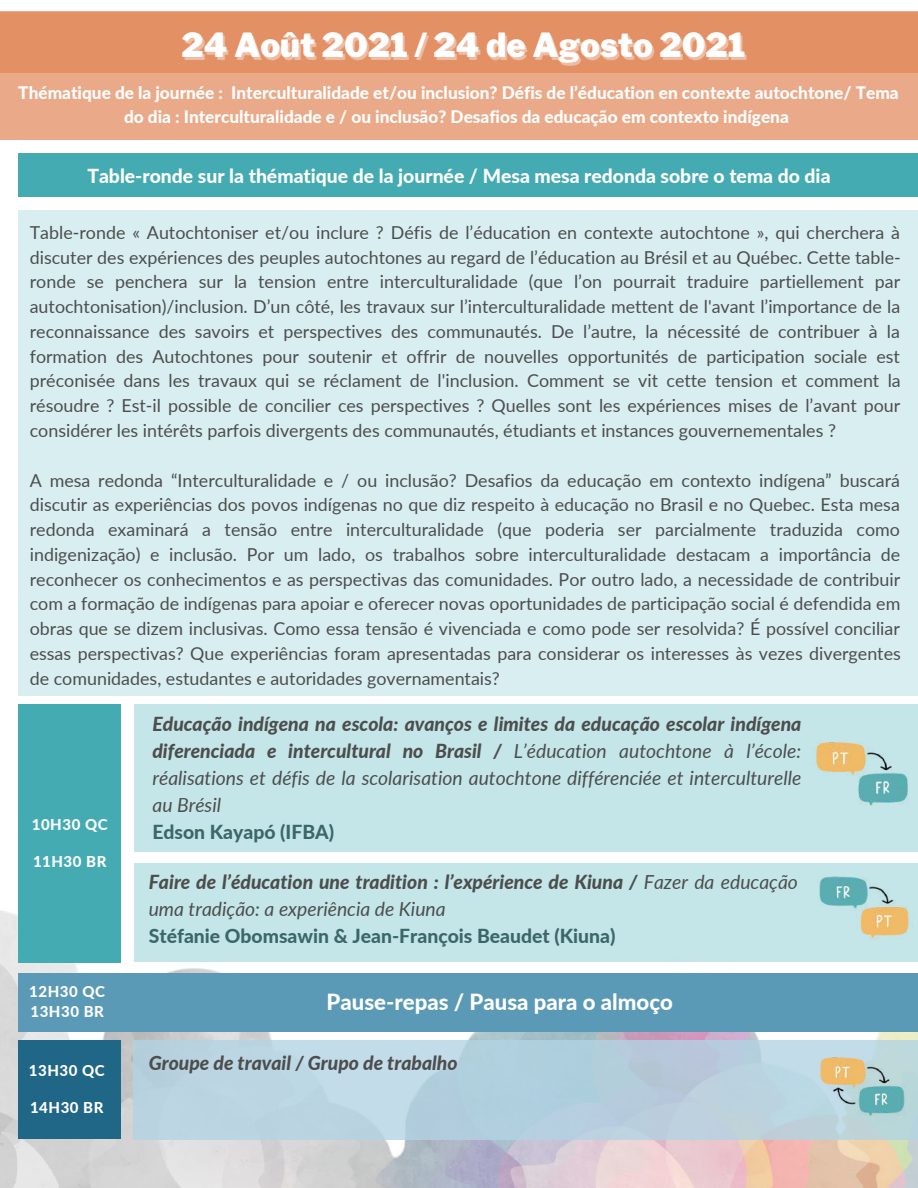
<style>
.page{position:relative;width:918px;height:1188px;background:#fff}
.page>*{position:absolute;margin:0;border:0;box-sizing:border-box;transform-origin:0 0}
.t1{font:900 33px "Libre Franklin";color:#fff}
.t2{font:800 22.2px "Lato";color:#fff}
.t3{font:italic 19.35px/27px "Lato";color:#4d4d4d;text-align:justify}
.t4{font:italic 800 19.35px/27px "Lato";color:#4d4d4d}
.t5{font:800 19.35px "Lato";color:#fff}
.t6{font:800 19.35px "Lato";color:#3d6669}
.t7{font:17.85px/24.8px "Lato";color:#4d4d4d;text-align:justify}
.t8{font:800 17.25px/23.7px "Lato";color:#fff;text-align:center}
.t9{font:800 15px/20.2px "Lato";letter-spacing:.035em;color:#fff}
.s1{font-weight:800}
.s2{font-weight:400}
</style>
<div class="page">
<img style="left:0;top:910px;width:918px;height:278px">
<div style="left:134px;top:1040px;width:784px;height:99px;background:#b9d2df"></div>
<div style="left:18px;top:153px;width:900px;height:44px;background:#45abb2"></div>
<div style="left:18px;top:210px;width:900px;height:486px;background:#d8eef0"></div>
<div style="left:18px;top:973px;width:900px;height:58px;background:#5b9ab6"></div>
<div style="left:18px;top:1040px;width:103px;height:99px;background:#206686"></div>
<div style="left:134px;top:704px;width:784px;height:148px;background:#c4e6e8"></div>
<div style="left:18px;top:704px;width:103px;height:259px;background:#45abb2"></div>
<div style="left:134px;top:863px;width:784px;height:99px;background:#c4e6e8"></div>
<img style="left:819px;top:876px;width:90px;height:63px">
<img style="left:816px;top:742px;width:92px;height:64px">
<img style="left:800px;top:1046px;width:106px;height:86px">
<div style="left:0;top:12px;width:918px;height:128px;background:#eaaa89"></div>
<div style="left:0;top:12px;width:918px;height:61px;background:#e39065"></div>
<h1 class="t1" style="left:182px;top:26px;width:565px">24 Août 2021 / 24 de Agosto 2021</h1>
<p class="t8" style="left:18px;top:81px;width:882px">Thématique de la journée : Interculturalidade et/ou inclusion? Défis de l’éducation en contexte autochtone/ Tema do dia : Interculturalidade e / ou inclusão? Desafios da educação em contexto indígena</p>
<p class="t5" style="left:87px;top:164px;width:745px">Table-ronde sur la thématique de la journée / Mesa mesa redonda sobre o tema do dia</p>
<p class="t7" style="left:30px;top:220px;width:873px">Table-ronde « Autochtoniser et/ou inclure ? Défis de l’éducation en contexte autochtone », qui cherchera à discuter des expériences des peuples autochtones au regard de l’éducation au Brésil et au Québec. Cette table&shy;ronde se penchera sur la tension entre interculturalidade (que l’on pourrait traduire partiellement par autochtonisation)/inclusion. D’un côté, les travaux sur l’interculturalidade mettent de l'avant l’importance de la reconnaissance des savoirs et perspectives des communautés. De l’autre, la nécessité de contribuer à la formation des Autochtones pour soutenir et offrir de nouvelles opportunités de participation sociale est préconisée dans les travaux qui se réclament de l'inclusion. Comment se vit cette tension et comment la résoudre ? Est-il possible de concilier ces perspectives ? Quelles sont les expériences mises de l’avant pour considérer les intérêts parfois divergents des communautés, étudiants et instances gouvernementales ?</p>
<p class="t7" style="left:30px;top:467px;width:873px">A mesa redonda “Interculturalidade e / ou inclusão? Desafios da educação em contexto indígena” buscará discutir as experiências dos povos indígenas no que diz respeito à educação no Brasil e no Quebec. Esta mesa redonda examinará a tensão entre interculturalidade (que poderia ser parcialmente traduzida como indigenização) e inclusão. Por um lado, os trabalhos sobre interculturalidade destacam a importância de reconhecer os conhecimentos e as perspectivas das comunidades. Por outro lado, a necessidade de contribuir com a formação de indígenas para apoiar e oferecer novas oportunidades de participação social é defendida em obras que se dizem inclusivas. Como essa tensão é vivenciada e como pode ser resolvida? É possível conciliar essas perspectivas? Que experiências foram apresentadas para considerar os interesses às vezes divergentes de comunidades, estudantes e autoridades governamentais?</p>
<p class="t3" style="left:152px;top:710px;width:651px"><span class="s1">Educação indígena na escola: avanços e limites da educação escolar indígena diferenciada e intercultural no Brasil /</span> L’éducation autochtone à l’école: réalisations et défis de la scolarisation autochtone différenciée et interculturelle au Brésil</p>
<p class="t6" style="left:152px;top:820px;width:183px">Edson Kayapó (IFBA)</p>
<p class="t9" style="left:32px;top:814px;width:77px">10H30 QC</p>
<p class="t9" style="left:33px;top:851px;width:75px">11H30 BR</p>
<p class="t4" style="left:149px;top:868px;width:651px">Faire de l’éducation une tradition : l’expérience de Kiuna / <span class="s2">Fazer da educação uma tradição: a experiência de Kiuna</span></p>
<p class="t6" style="left:149px;top:924px;width:468px">Stéfanie Obomsawin &amp; Jean-François Beaudet (Kiuna)</p>
<p class="t9" style="left:29px;top:981px;width:77px">12H30 QC<br>13H30 BR</p>
<p class="t2" style="left:327px;top:989px;width:348px">Pause-repas / Pausa para o almoço</p>
<p class="t9" style="left:29px;top:1060px;width:77px">13H30 QC</p>
<p class="t9" style="left:30px;top:1098px;width:75px">14H30 BR</p>
<p class="t4" style="left:149px;top:1049px;width:310px">Groupe de travail / Grupo de trabalho</p>
</div>
